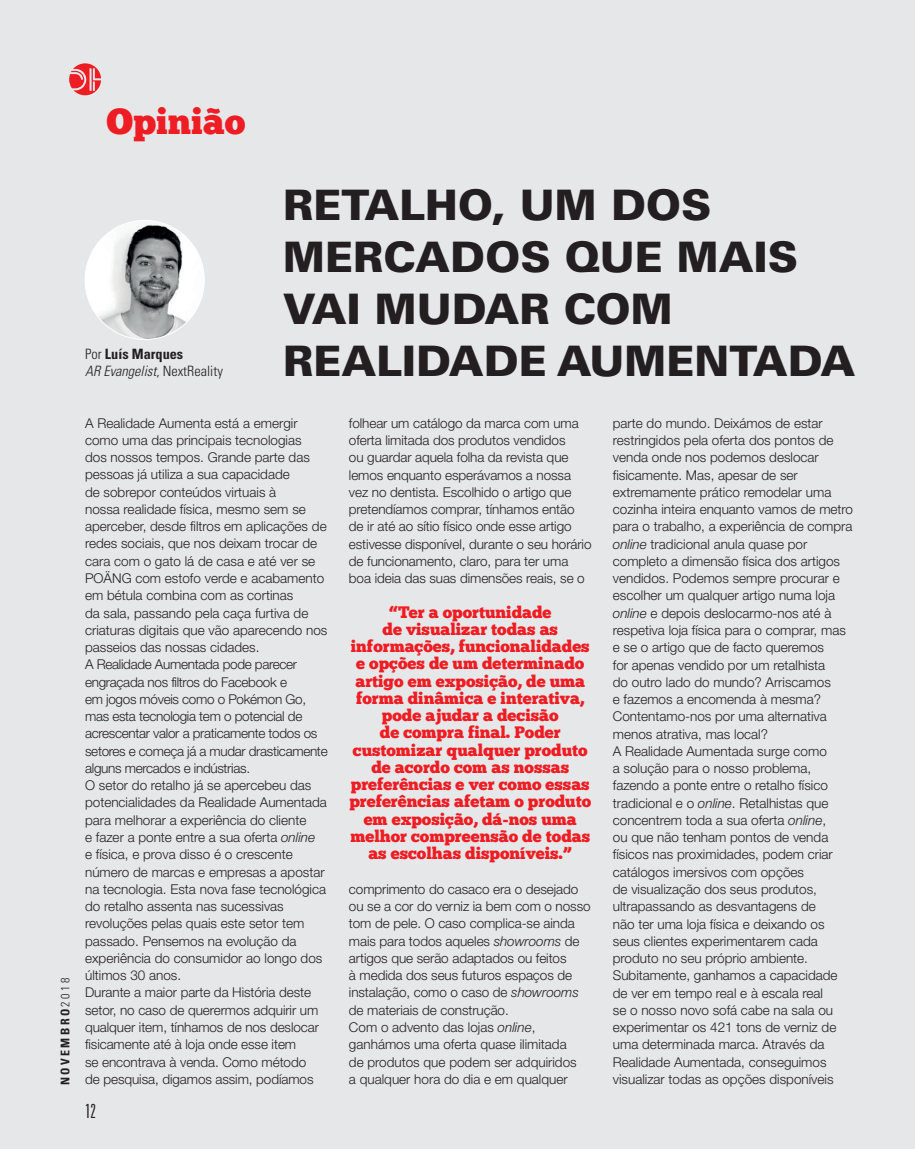
<style>
.page{position:relative;width:915px;height:1149px;background:#fff}
.page>*{position:absolute;margin:0;border:0;box-sizing:border-box;transform-origin:0 0}
.t1{font:900 42px/51.8px "Univers LT Std";color:#231f20}
.t2{font:36px "Chunk Five Ex";color:#ee1d23}
.t3{font:300 ultra-condensed 19.5px "Univers LT Std";color:#231f20}
.t4{font:16.5px/17.2px "Chunk Five Ex";color:#ee1d23;text-align:center}
.t5{font:300 condensed 14.25px/17.2px "Univers LT Std";color:#231f20}
.t6{font:300 13.5px/17.2px "Helvetica Neue LT Std";color:#231f20}
.t7{font:700 condensed 12px "Univers LT Std";letter-spacing:.2em;color:#231f20}
.s1{font-weight:700}
.s2{font-style:italic}
.s3{font-weight:300}
</style>
<div class="page">
<div style="left:0;top:0;width:914px;height:1148px;background:#e6e7e9"></div>
<svg style="left:69px;top:63px;width:32px;height:32px"></svg>
<img style="left:85px;top:220px;width:119px;height:119px">
<h2 class="t2" style="left:106px;top:94px;width:140px">Opinião</h2>
<h1 class="t1" style="left:283px;top:179px;width:516px">RETALHO, UM DOS<br>MERCADOS QUE MAIS<br>VAI MUDAR COM</h1>
<p class="t5" style="left:85px;top:345px;width:139px">Por <span class="s1">Luís Marques<br></span><span class="s2">AR Evangelist</span>, NextReality</p>
<h1 class="t1" style="left:283px;top:334px;width:573px">REALIDADE AUMENTADA</h1>
<p class="t7" style="left:58px;top:1084px;width:109px;rotate:-90deg">NOVEMBRO<span class="s3">2018</span></p>
<p class="t6" style="left:85px;top:414px;width:244px">A Realidade Aumenta está a emergir como uma das principais tecnologias<br>dos nossos tempos. Grande parte das pessoas já utiliza a sua capacidade<br>de sobrepor conteúdos virtuais à<br>nossa realidade física, mesmo sem se aperceber, desde filtros em aplicações de redes sociais, que nos deixam trocar de cara com o gato lá de casa e até ver se POÄNG com estofo verde e acabamento em bétula combina com as cortinas<br>da sala, passando pela caça furtiva de criaturas digitais que vão aparecendo nos passeios das nossas cidades.<br>A Realidade Aumentada pode parecer engraçada nos filtros do Facebook e<br>em jogos móveis como o Pokémon Go, mas esta tecnologia tem o potencial de acrescentar valor a praticamente todos os setores e começa já a mudar drasticamente alguns mercados e indústrias.<br>O setor do retalho já se apercebeu das potencialidades da Realidade Aumentada para melhorar a experiência do cliente<br>e fazer a ponte entre a sua oferta <span class="s2">online<br></span>e física, e prova disso é o crescente número de marcas e empresas a apostar na tecnologia. Esta nova fase tecnológica do retalho assenta nas sucessivas revoluções pelas quais este setor tem passado. Pensemos na evolução da experiência do consumidor ao longo dos últimos 30 anos.<br>Durante a maior parte da História deste setor, no caso de querermos adquirir um qualquer item, tínhamos de nos deslocar fisicamente até à loja onde esse item<br>se encontrava à venda. Como método<br>de pesquisa, digamos assim, podíamos</p>
<p class="t6" style="left:349px;top:414px;width:244px">folhear um catálogo da marca com uma oferta limitada dos produtos vendidos<br>ou guardar aquela folha da revista que lemos enquanto esperávamos a nossa vez no dentista. Escolhido o artigo que pretendíamos comprar, tínhamos então de ir até ao sítio físico onde esse artigo estivesse disponível, durante o seu horário de funcionamento, claro, para ter uma boa ideia das suas dimensões reais, se o</p>
<p class="t4" style="left:349px;top:602px;width:243px">“Ter a oportunidade<br>de visualizar todas as informações, funcionalidades e opções de um determinado artigo em exposição, de uma forma dinâmica e interativa, pode ajudar a decisão<br>de compra final. Poder customizar qualquer produto de acordo com as nossas preferências e ver como essas preferências afetam o produto em exposição, dá-nos uma melhor compreensão de todas as escolhas disponíveis.”</p>
<p class="t6" style="left:349px;top:879px;width:243px">comprimento do casaco era o desejado ou se a cor do verniz ia bem com o nosso tom de pele. O caso complica-se ainda mais para todos aqueles <span class="s2">showrooms</span> de artigos que serão adaptados ou feitos<br>à medida dos seus futuros espaços de instalação, como o caso de <span class="s2">showrooms </span>de materiais de construção.<br>Com o advento das lojas <span class="s2">online</span>, ganhámos uma oferta quase ilimitada<br>de produtos que podem ser adquiridos<br>a qualquer hora do dia e em qualquer</p>
<h3 class="t3" style="left:85px;top:1100px;width:12px">12</h3>
<p class="t6" style="left:612px;top:414px;width:242px">parte do mundo. Deixámos de estar restringidos pela oferta dos pontos de venda onde nos podemos deslocar fisicamente. Mas, apesar de ser extremamente prático remodelar uma cozinha inteira enquanto vamos de metro para o trabalho, a experiência de compra <span class="s2">online</span> tradicional anula quase por completo a dimensão física dos artigos vendidos. Podemos sempre procurar e escolher um qualquer artigo numa loja <span class="s2">online</span> e depois deslocarmo-nos até à respetiva loja física para o comprar, mas e se o artigo que de facto queremos<br>for apenas vendido por um retalhista<br>do outro lado do mundo? Arriscamos<br>e fazemos a encomenda à mesma?<br>Contentamo-nos por uma alternativa menos atrativa, mas local?<br>A Realidade Aumentada surge como<br>a solução para o nosso problema, fazendo a ponte entre o retalho físico tradicional e o <span class="s2">online</span>. Retalhistas que concentrem toda a sua oferta <span class="s2">online</span>,<br>ou que não tenham pontos de venda físicos nas proximidades, podem criar catálogos imersivos com opções<br>de visualização dos seus produtos, ultrapassando as desvantagens de<br>não ter uma loja física e deixando os seus clientes experimentarem cada produto no seu próprio ambiente.<br>Subitamente, ganhamos a capacidade de ver em tempo real e à escala real<br>se o nosso novo sofá cabe na sala ou experimentar os 421 tons de verniz de uma determinada marca. Através da Realidade Aumentada, conseguimos visualizar todas as opções disponíveis</p>
</div>
